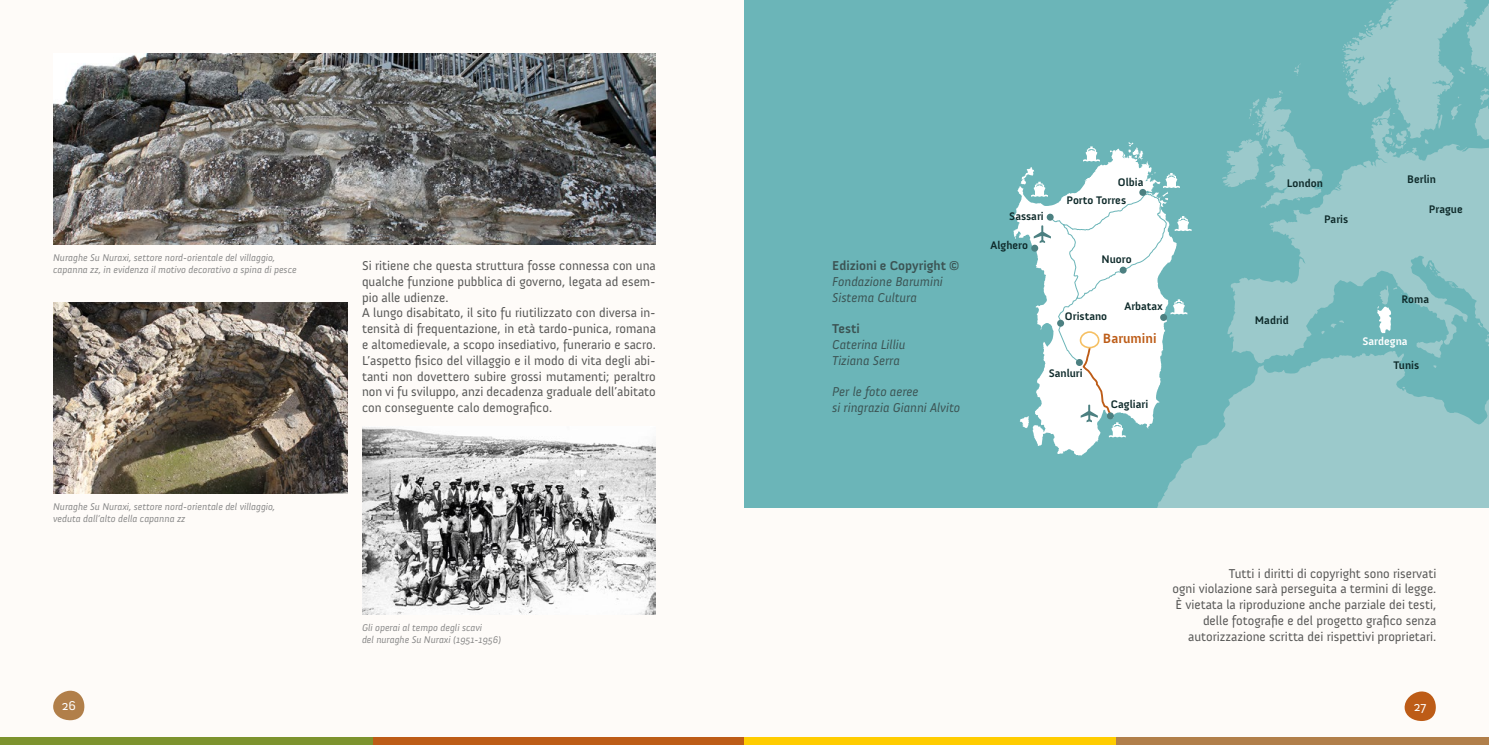
<style>
.page{position:relative;width:1489px;height:745px;background:#fff}
.page>*{position:absolute;margin:0;border:0;box-sizing:border-box;transform-origin:0 0}
.t1{font:700 13.75px "Anivers";color:#bd5c17}
.t2{font:13.12px/15.8px "Anivers";color:#575756}
.t3{font:italic 13.12px/15.8px "Anivers";color:#3b5353}
.t4{font:700 13.12px "Anivers";color:#3b5353}
.t5{font:13.12px "Anivers";color:#fff}
.t6{font:700 11.25px/17.9px "Anivers";color:#0e2a2a}
.t7{font:700 11.25px "Anivers";color:#fff}
.t8{font:italic 10px/12px "Anivers";color:#878787}
</style>
<div class="page">
<div style="left:0;top:0;width:1488px;height:744px;background:#fefbf8"></div>
<img style="left:53px;top:53px;width:603px;height:191px">
<img style="left:362px;top:427px;width:294px;height:187px">
<img style="left:53px;top:302px;width:294px;height:191px">
<svg style="left:53px;top:690px;width:32px;height:30px"></svg>
<svg style="left:1404px;top:691px;width:31px;height:30px"></svg>
<div style="left:372px;top:737px;width:372px;height:7px;background:#bd5c17"></div>
<div style="left:0;top:737px;width:372px;height:7px;background:#7d932e"></div>
<div style="left:744px;top:737px;width:372px;height:7px;background:#fc0"></div>
<div style="left:1116px;top:737px;width:372px;height:7px;background:#b17f4a"></div>
<div style="left:744px;top:0;width:744px;height:529px;background:#6bb5b8"></div>
<svg style="left:1294px;top:64px;width:6px;height:12px"></svg>
<svg style="left:1227px;top:90px;width:261px;height:260px;fill:#9bc9cb"></svg>
<svg style="left:1428px;top:262px;width:9px;height:15px"></svg>
<svg style="left:1448px;top:282px;width:6px;height:5px"></svg>
<svg style="left:1341px;top:0;width:147px;height:153px"></svg>
<svg style="left:1157px;top:350px;width:331px;height:158px;fill:#9bc9cb"></svg>
<svg style="left:1477px;top:322px;width:5px;height:5px"></svg>
<svg style="left:1485px;top:334px;width:3px;height:12px"></svg>
<svg style="left:1330px;top:320px;width:13px;height:8px"></svg>
<svg style="left:1376px;top:285px;width:25px;height:48px"></svg>
<svg style="left:1416px;top:339px;width:26px;height:18px"></svg>
<svg style="left:1321px;top:330px;width:3px;height:4px"></svg>
<div style="left:744px;top:508px;width:744px;height:149px;background:#fefbf8"></div>
<svg style="left:1013px;top:188px;width:163px;height:267px"></svg>
<svg style="left:1019px;top:142px;width:172px;height:295px"></svg>
<div style="left:1106px;top:412px;width:7px;height:7px;background:#4c8081;border-radius:50%"></div>
<div style="left:1079px;top:331px;width:20px;height:17px;border:2px solid #f6c063;border-radius:50%"></div>
<p class="t8" style="left:53px;top:251px;width:245px">Nuraghe Su Nuraxi, settore nord-orientale del villaggio, capanna zz, in evidenza il motivo decorativo a spina di pesce</p>
<p class="t2" style="left:362px;top:258px;width:295px">Si ritiene che questa struttura fosse connessa con una qualche funzione pubblica di governo, legata ad esem&shy;pio alle udienze.<br>A lungo disabitato, il sito fu riutilizzato con diversa in&shy;tensità di frequentazione, in età tardo-punica, romana e altomedievale, a scopo insediativo, funerario e sacro.<br>L’aspetto fisico del villaggio e il modo di vita degli abi&shy;tanti non dovettero subire grossi mutamenti; peraltro non vi fu sviluppo, anzi decadenza graduale dell’abitato con conseguente calo demografico.</p>
<p class="t8" style="left:53px;top:500px;width:224px">Nuraghe Su Nuraxi, settore nord-orientale del villaggio, veduta dall’alto della capanna zz</p>
<p class="t8" style="left:362px;top:621px;width:141px">Gli operai al tempo degli scavi<br>del nuraghe Su Nuraxi (1951-1956)</p>
<p class="t4" style="left:832px;top:258px;width:129px">Edizioni e Copyright ©</p>
<p class="t3" style="left:832px;top:274px;width:112px">Fondazione Barumini<br>Sistema Cultura</p>
<p class="t4" style="left:832px;top:321px;width:29px">Testi</p>
<p class="t3" style="left:832px;top:337px;width:75px">Caterina Lilliu<br>Tiziana Serra</p>
<p class="t3" style="left:832px;top:384px;width:130px">Per le foto aeree<br>si ringrazia Gianni Alvito</p>
<p class="t6" style="left:1009px;top:207px;width:36px">Sassari</p>
<p class="t6" style="left:990px;top:236px;width:39px">Alghero</p>
<p class="t6" style="left:1066px;top:173px;width:78px;text-indent:51px">Olbia<br>Porto Torres</p>
<p class="t6" style="left:1101px;top:250px;width:32px">Nuoro</p>
<p class="t6" style="left:1124px;top:297px;width:40px">Arbatax</p>
<p class="t6" style="left:1064px;top:307px;width:44px">Oristano</p>
<p class="t1" style="left:1102px;top:330px;width:55px">Barumini</p>
<p class="t6" style="left:1048px;top:364px;width:36px">Sanluri</p>
<p class="t6" style="left:1110px;top:395px;width:39px">Cagliari</p>
<p class="t6" style="left:1286px;top:174px;width:38px">London</p>
<p class="t6" style="left:1323px;top:211px;width:26px">Paris</p>
<p class="t6" style="left:1406px;top:170px;width:30px">Berlin</p>
<p class="t6" style="left:1428px;top:200px;width:35px">Prague</p>
<p class="t6" style="left:1254px;top:311px;width:36px">Madrid</p>
<p class="t6" style="left:1401px;top:290px;width:29px">Roma</p>
<p class="t7" style="left:1362px;top:334px;width:47px">Sardegna</p>
<p class="t6" style="left:1393px;top:356px;width:27px">Tunis</p>
<p class="t2" style="left:1172px;top:565px;width:265px;text-align:right">Tutti i diritti di copyright sono riservati<br>ogni violazione sarà perseguita a termini di legge.<br>È vietata la riproduzione anche parziale dei testi, delle fotografie e del progetto grafico senza autorizzazione scritta dei rispettivi proprietari.</p>
<p class="t5" style="left:62px;top:697px;width:16px">26</p>
<p class="t5" style="left:1413px;top:698px;width:14px">27</p>
</div>
